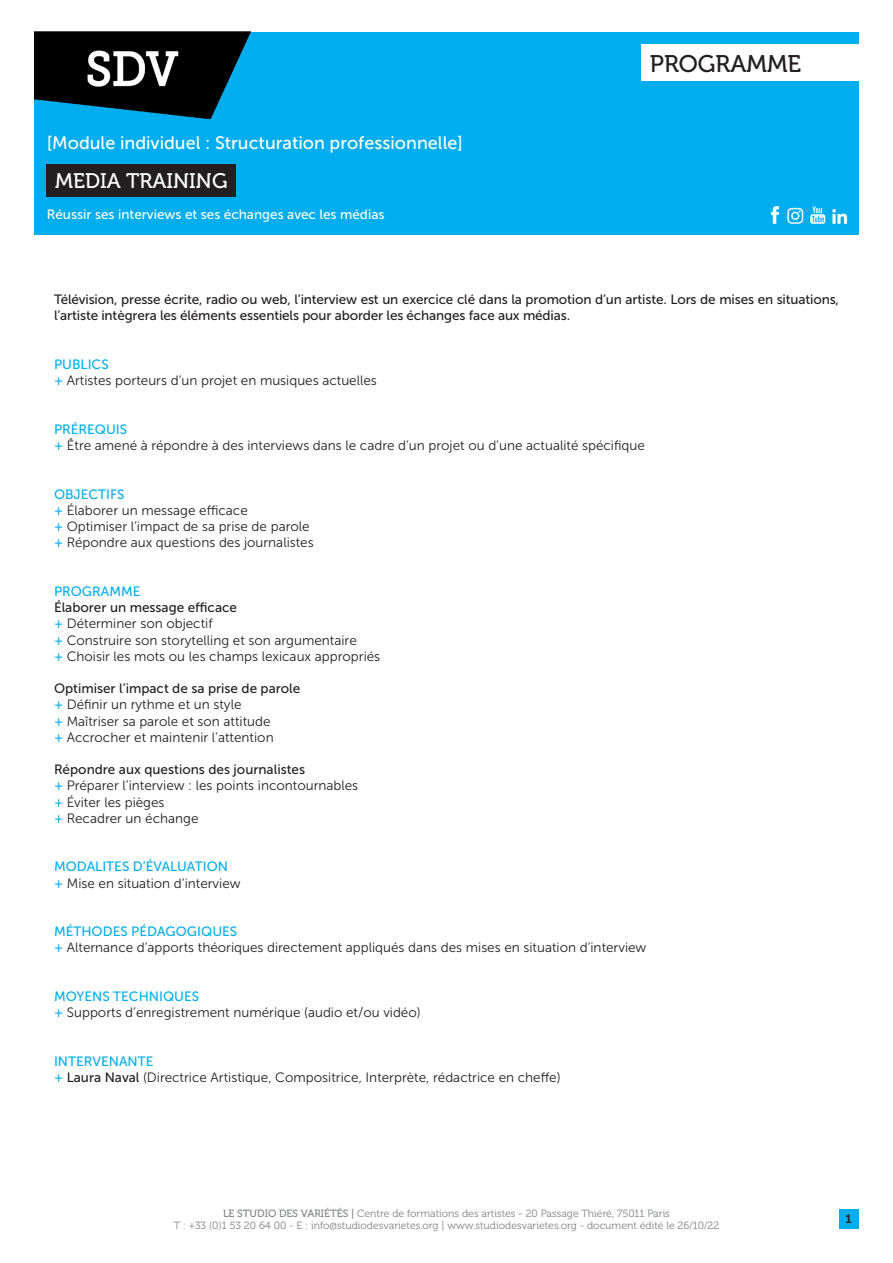
<style>
.page{position:relative;width:893px;height:1263px;background:#fff}
.page>*{position:absolute;margin:0;border:0;box-sizing:border-box;transform-origin:0 0}
.t1{font:24px "Museo 500";color:#231f20}
.t2{font:21px "Museo 500";color:#fff}
.t3{font:18px "Museo Sans 500";color:#fff}
.t4{font:13.5px "Museo Sans 300";color:#231f20}
.Corps_de_texte{font:13.5px/16.2px "Museo Sans 500";letter-spacing:-.01em;color:#231f20}
.t5{font:13.5px "Museo Sans 500";color:#00aeef}
.t6{font:13.5px "Museo Sans 500";color:#fff}
.t7{font:12px "Museo 700";color:#231f20}
.t8{font:10.5px/12.6px "Museo 300";color:#808285;text-align:center}
.s1{font-family:"Museo Sans 500";color:#00aeef}
.s2{font-family:"Museo Sans 500"}
.s3{font-family:"Museo 500"}
</style>
<div class="page">
<div style="left:34px;top:32px;width:825px;height:203px;background:#00aeef"></div>
<img style="left:34px;top:31px;width:216px;height:87px">
<div style="left:47px;top:164px;width:189px;height:32px;background:#231f20"></div>
<div style="left:641px;top:45px;width:227px;height:36px;background:#fff"></div>
<div style="left:839px;top:1209px;width:19px;height:19px;background:#00aeef"></div>
<svg style="left:810px;top:206px;width:15px;height:18px"></svg>
<svg style="left:771px;top:206px;width:8px;height:18px"></svg>
<svg style="left:787px;top:208px;width:16px;height:16px"></svg>
<svg style="left:832px;top:209px;width:15px;height:15px"></svg>
<h3 class="t3" style="left:47px;top:133px;width:418px">[Module individuel : Structuration professionnelle]</h3>
<h2 class="t2" style="left:55px;top:169px;width:174px">MEDIA TRAINING</h2>
<p class="t6" style="left:47px;top:207px;width:339px">Réussir ses interviews et ses échanges avec les médias</p>
<h1 class="t1" style="left:650px;top:50px;width:153px">PROGRAMME</h1>
<p class="Corps_de_texte" style="left:54px;top:292px;width:786px">Télévision, presse écrite, radio ou web, l’interview est un exercice clé dans la promotion d’un artiste. Lors de mises en situations, l’artiste intègrera les éléments essentiels pour aborder les échanges face aux médias.</p>
<p class="t5" style="left:54px;top:357px;width:56px">PUBLICS</p>
<p class="t4" style="left:54px;top:373px;width:324px"><span class="s1">+</span> Artistes porteurs d’un projet en musiques actuelles</p>
<p class="t5" style="left:54px;top:422px;width:75px">PRÉREQUIS</p>
<p class="t4" style="left:54px;top:438px;width:592px"><span class="s1">+</span> Être amené à répondre à des interviews dans le cadre d’un projet ou d’une actualité spécifique</p>
<p class="t5" style="left:54px;top:487px;width:72px">OBJECTIFS</p>
<p class="t4" style="left:54px;top:503px;width:195px"><span class="s1">+</span> Élaborer un message efficace</p>
<p class="t4" style="left:54px;top:519px;width:257px"><span class="s1">+</span> Optimiser l’impact de sa prise de parole</p>
<p class="t4" style="left:54px;top:535px;width:261px"><span class="s1">+</span> Répondre aux questions des journalistes</p>
<p class="t5" style="left:54px;top:584px;width:88px">PROGRAMME</p>
<p class="Corps_de_texte" style="left:54px;top:599px;width:185px">Élaborer un message efficace</p>
<p class="t4" style="left:54px;top:616px;width:160px"><span class="s1">+</span> Déterminer son objectif</p>
<p class="t4" style="left:54px;top:632px;width:304px"><span class="s1">+</span> Construire son storytelling et son argumentaire</p>
<p class="t4" style="left:54px;top:649px;width:328px"><span class="s1">+</span> Choisir les mots ou les champs lexicaux appropriés</p>
<p class="Corps_de_texte" style="left:54px;top:680px;width:248px">Optimiser l’impact de sa prise de parole</p>
<p class="t4" style="left:54px;top:697px;width:189px"><span class="s1">+</span> Définir un rythme et un style</p>
<p class="t4" style="left:54px;top:713px;width:218px"><span class="s1">+</span> Maîtriser sa parole et son attitude</p>
<p class="t4" style="left:54px;top:730px;width:221px"><span class="s1">+</span> Accrocher et maintenir l’attention</p>
<p class="Corps_de_texte" style="left:54px;top:761px;width:253px">Répondre aux questions des journalistes</p>
<p class="t4" style="left:54px;top:778px;width:306px"><span class="s1">+</span> Préparer l’interview : les points incontournables</p>
<p class="t4" style="left:54px;top:794px;width:112px"><span class="s1">+</span> Éviter les pièges</p>
<p class="t4" style="left:54px;top:811px;width:146px"><span class="s1">+</span> Recadrer un échange</p>
<p class="t5" style="left:54px;top:859px;width:175px">MODALITES D’ÉVALUATION</p>
<p class="t4" style="left:54px;top:875px;width:188px"><span class="s1">+</span> Mise en situation d’interview</p>
<p class="t5" style="left:54px;top:924px;width:185px">MÉTHODES PÉDAGOGIQUES</p>
<p class="t4" style="left:54px;top:940px;width:594px"><span class="s1">+</span> Alternance d’apports théoriques directement appliqués dans des mises en situation d’interview</p>
<p class="t5" style="left:54px;top:989px;width:147px">MOYENS TECHNIQUES</p>
<p class="t4" style="left:54px;top:1005px;width:368px"><span class="s1">+</span> Supports d’enregistrement numérique (audio et/ou vidéo)</p>
<p class="t5" style="left:54px;top:1054px;width:101px">INTERVENANTE</p>
<p class="t4" style="left:54px;top:1070px;width:508px"><span class="s1">+</span> <span class="s2">Laura Naval</span> (Directrice Artistique, Compositrice, Interprète, rédactrice en cheffe)</p>
<p class="t8" style="left:174px;top:1207px;width:547px"><span class="s3">LE STUDIO DES VARIÉTÉS |</span> Centre de formations des artistes - 20 Passage Thiéré, 75011 Paris<br>T : +33 (0)1 53 20 64 00 - E : info@studiodesvarietes.org | www.studiodesvarietes.org - document édité le 26/10/22</p>
<p class="t7" style="left:845px;top:1212px;width:8px">1</p>
</div>
